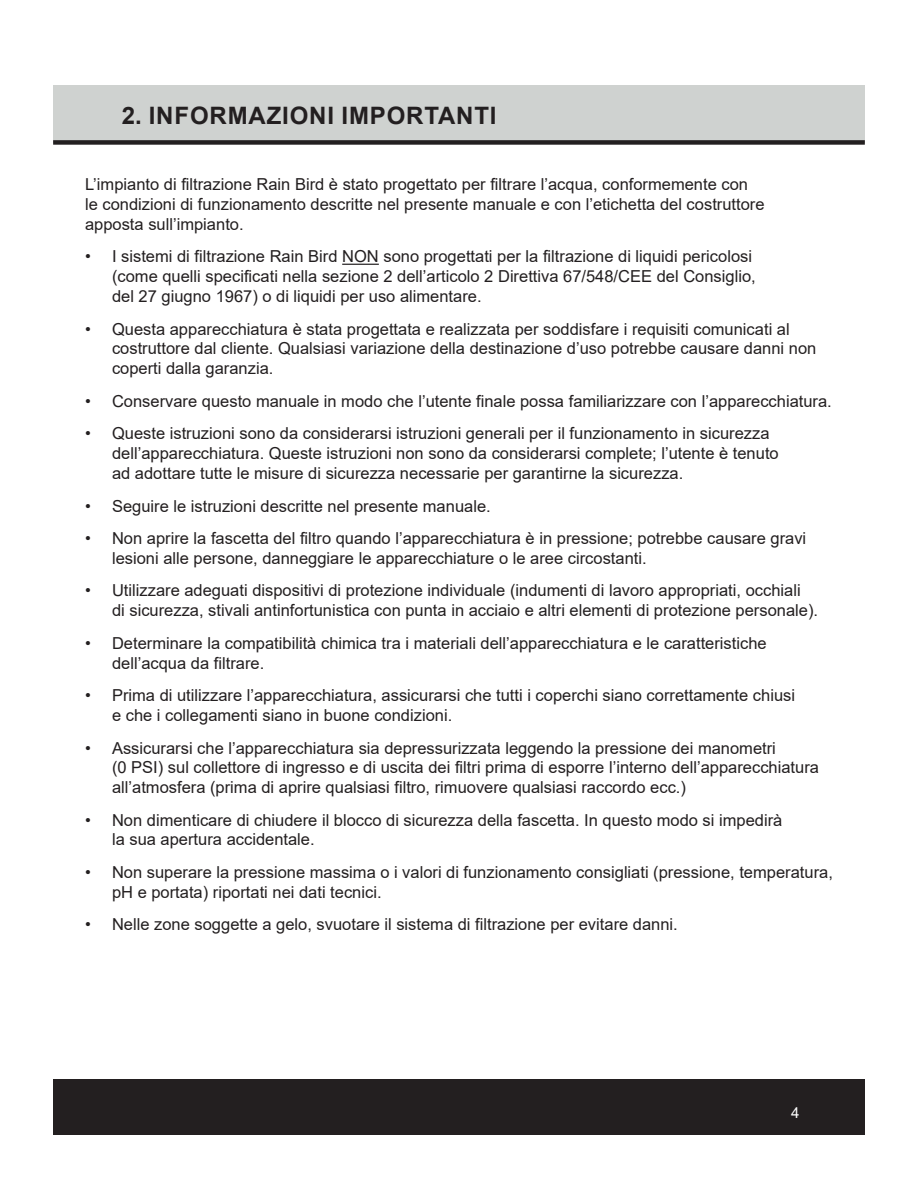
<style>
.page{position:relative;width:918px;height:1188px;background:#fff}
.page>*{position:absolute;margin:0;border:0;box-sizing:border-box;transform-origin:0 0}
.t1{font:700 24px "Arial";letter-spacing:.035em;color:#231f20}
.Body{font:16.5px/19.8px "Arial";color:#231f20}
.t2{font:15px "Arial";color:#fff}
</style>
<div class="page">
<div style="left:53px;top:85px;width:812px;height:57px;background:#cfd2d0"></div>
<div style="left:53px;top:140px;width:812px;height:5px;background:#231f20"></div>
<div style="left:53px;top:1080px;width:812px;height:55px;background:#231f20"></div>
<hr style="left:342px;top:264px;width:37px;height:1px;background:#231f20">
<p class="t1" style="left:122px;top:98px;width:376px">2. INFORMAZIONI IMPORTANTI</p>
<p class="Body" style="left:85px;top:175px;width:681px">L’impianto di filtrazione Rain Bird è stato progettato per filtrare l’acqua, conformemente con le condizioni di funzionamento descritte nel presente manuale e con l’etichetta del costruttore apposta sull’impianto.</p>
<p class="Body" style="left:112px;top:247px;width:645px;text-indent:-27px">• I sistemi di filtrazione Rain Bird NON sono progettati per la filtrazione di liquidi pericolosi (come quelli specificati nella sezione 2 dell’articolo 2 Direttiva 67/548/CEE del Consiglio, del 27 giugno 1967) o di liquidi per uso alimentare.</p>
<p class="Body" style="left:112px;top:319px;width:706px;text-indent:-27px">• Questa apparecchiatura è stata progettata e realizzata per soddisfare i requisiti comunicati al costruttore dal cliente. Qualsiasi variazione della destinazione d’uso potrebbe causare danni non coperti dalla garanzia.</p>
<p class="Body" style="left:85px;top:391px;width:748px">• Conservare questo manuale in modo che l’utente finale possa familiarizzare con l’apparecchiatura.</p>
<p class="Body" style="left:112px;top:424px;width:668px;text-indent:-27px">• Queste istruzioni sono da considerarsi istruzioni generali per il funzionamento in sicurezza dell’apparecchiatura. Queste istruzioni non sono da considerarsi complete; l’utente è tenuto ad adottare tutte le misure di sicurezza necessarie per garantirne la sicurezza.</p>
<p class="Body" style="left:85px;top:496px;width:407px">• Seguire le istruzioni descritte nel presente manuale.</p>
<p class="Body" style="left:112px;top:528px;width:696px;text-indent:-27px">• Non aprire la fascetta del filtro quando l’apparecchiatura è in pressione; potrebbe causare gravi lesioni alle persone, danneggiare le apparecchiature o le aree circostanti.</p>
<p class="Body" style="left:112px;top:581px;width:708px;text-indent:-27px">• Utilizzare adeguati dispositivi di protezione individuale (indumenti di lavoro appropriati, occhiali<br>di sicurezza, stivali antinfortunistica con punta in acciaio e altri elementi di protezione personale).</p>
<p class="Body" style="left:112px;top:633px;width:656px;text-indent:-27px">• Determinare la compatibilità chimica tra i materiali dell’apparecchiatura e le caratteristiche dell’acqua da filtrare.</p>
<p class="Body" style="left:112px;top:685px;width:685px;text-indent:-27px">• Prima di utilizzare l’apparecchiatura, assicurarsi che tutti i coperchi siano correttamente chiusi e che i collegamenti siano in buone condizioni.</p>
<p class="Body" style="left:112px;top:738px;width:708px;text-indent:-27px">• Assicurarsi che l’apparecchiatura sia depressurizzata leggendo la pressione dei manometri<br>(0 PSI) sul collettore di ingresso e di uscita dei filtri prima di esporre l’interno dell’apparecchiatura all’atmosfera (prima di aprire qualsiasi filtro, rimuovere qualsiasi raccordo ecc.)</p>
<p class="Body" style="left:112px;top:810px;width:672px;text-indent:-27px">• Non dimenticare di chiudere il blocco di sicurezza della fascetta. In questo modo si impedirà la sua apertura accidentale.</p>
<p class="Body" style="left:112px;top:862px;width:722px;text-indent:-27px">• Non superare la pressione massima o i valori di funzionamento consigliati (pressione, temperatura, pH e portata) riportati nei dati tecnici.</p>
<p class="Body" style="left:85px;top:915px;width:594px">• Nelle zone soggette a gelo, svuotare il sistema di filtrazione per evitare danni.</p>
<p class="t2" style="left:791px;top:1103px;width:10px">4</p>
</div>
